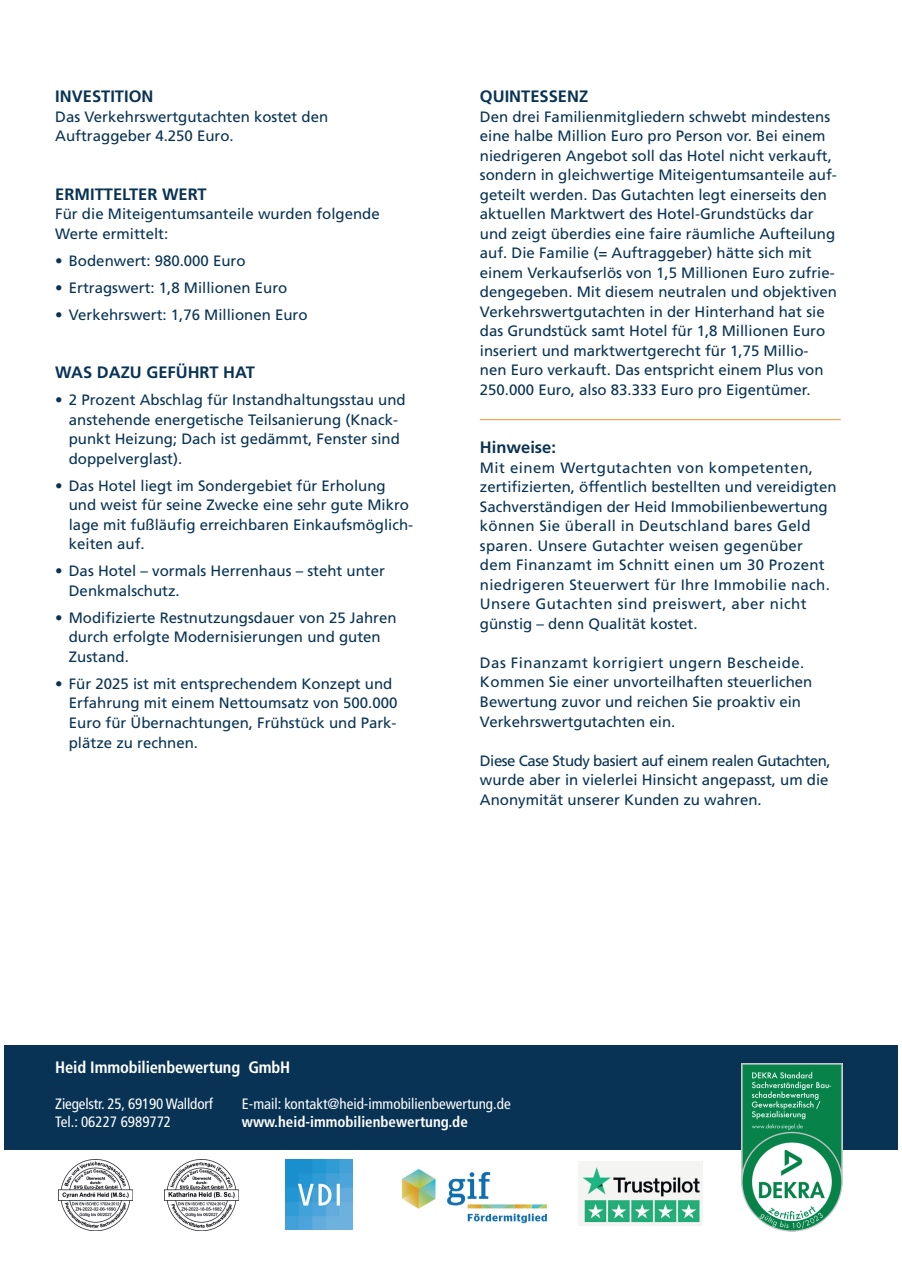
<style>
.page{position:relative;width:902px;height:1272px;background:#fff}
.page>*{position:absolute;margin:0;border:0;box-sizing:border-box;transform-origin:0 0}
.t1{font:700 16.5px "Frutiger";color:#093354}
.t2{font:700 condensed 16.5px "Frutiger";letter-spacing:-.01em;color:#fff}
.t3{font:15px/19.5px "Frutiger";color:#093354}
.t4{font:15px/19.5px "Frutiger";letter-spacing:.02em;color:#093354}
.t5{font:condensed 15px/18px "Frutiger";color:#fff}
.t6{font:700 condensed 15px "Frutiger";color:#fff}
</style>
<div class="page">
<div style="left:4px;top:1045px;width:893px;height:104px;background:#093354"></div>
<hr style="left:480px;top:419px;width:360px;height:1px;background:#f79332">
<img style="left:741px;top:1063px;width:101px;height:168px">
<img style="left:578px;top:1161px;width:124px;height:64px">
<img style="left:58px;top:1159px;width:74px;height:71px">
<img style="left:165px;top:1159px;width:73px;height:71px">
<img style="left:401px;top:1169px;width:147px;height:55px">
<img style="left:285px;top:1159px;width:67px;height:70px">
<p class="t1" style="left:55px;top:87px;width:100px">INVESTITION</p>
<p class="t3" style="left:55px;top:107px;width:274px">Das Verkehrswertgutachten kostet den<br>Auftraggeber 4.250 Euro.</p>
<p class="t1" style="left:55px;top:184px;width:153px">ERMITTELTER WERT</p>
<p class="t3" style="left:55px;top:204px;width:326px">Für die Miteigentumsanteile wurden folgende<br>Werte ermittelt:</p>
<p class="t3" style="left:55px;top:251px;width:192px">• Bodenwert: 980.000 Euro</p>
<p class="t3" style="left:55px;top:278px;width:233px">• Ertragswert: 1,8 Millionen Euro</p>
<p class="t3" style="left:55px;top:305px;width:254px">• Verkehrswert: 1,76 Millionen Euro</p>
<p class="t1" style="left:55px;top:363px;width:201px">WAS DAZU GEFÜHRT HAT</p>
<p class="t3" style="left:69px;top:390px;width:338px;text-indent:-14px">• 2 Prozent Abschlag für Instandhaltungsstau und anstehende energetische Teilsanierung (Knack&shy;punkt Heizung; Dach ist gedämmt, Fenster sind doppelverglast).</p>
<p class="t3" style="left:69px;top:476px;width:346px;text-indent:-14px">• Das Hotel liegt im Sondergebiet für Erholung und weist für seine Zwecke eine sehr gute Mikro lage mit fußläufig erreichbaren Einkaufsmöglich&shy;keiten auf.</p>
<p class="t3" style="left:69px;top:561px;width:317px;text-indent:-14px">• Das Hotel – vormals Herrenhaus – steht unter<br>Denkmalschutz.</p>
<p class="t3" style="left:69px;top:608px;width:329px;text-indent:-14px">• Modifizierte Restnutzungsdauer von 25 Jahren durch erfolgte Modernisierungen und guten<br>Zustand.</p>
<p class="t3" style="left:69px;top:674px;width:330px;text-indent:-14px">• Für 2025 ist mit entsprechendem Konzept und Erfahrung mit einem Nettoumsatz von 500.000<br>Euro für Übernachtungen, Frühstück und Park&shy;plätze zu rechnen.</p>
<p class="t1" style="left:480px;top:87px;width:110px">QUINTESSENZ</p>
<p class="t3" style="left:480px;top:107px;width:358px">Den drei Familienmitgliedern schwebt mindestens eine halbe Million Euro pro Person vor. Bei einem niedrigeren Angebot soll das Hotel nicht verkauft, sondern in gleichwertige Miteigentumsanteile auf&shy;geteilt werden. Das Gutachten legt einerseits den aktuellen Marktwert des Hotel-Grundstücks dar und zeigt überdies eine faire räumliche Aufteilung auf. Die Familie (= Auftraggeber) hätte sich mit einem Verkaufserlös von 1,5 Millionen Euro zufrie&shy;dengegeben. Mit diesem neutralen und objektiven Verkehrswertgutachten in der Hinterhand hat sie das Grundstück samt Hotel für 1,8 Millionen Euro inseriert und marktwertgerecht für 1,75 Millio&shy;nen Euro verkauft. Das entspricht einem Plus von 250.000 Euro, also 83.333 Euro pro Eigentümer.</p>
<p class="t1" style="left:480px;top:438px;width:78px">Hinweise:</p>
<p class="t4" style="left:480px;top:458px;width:358px">Mit einem Wertgutachten von kompetenten, zertifizierten, öffentlich bestellten und vereidigten Sachverständigen der Heid Immobilienbewertung können Sie überall in Deutschland bares Geld sparen. Unsere Gutachter weisen gegenüber dem Finanzamt im Schnitt einen um 30 Prozent niedrigeren Steuerwert für Ihre Immobilie nach.<br>Unsere Gutachten sind preiswert, aber nicht günstig – denn Qualität kostet.</p>
<p class="t3" style="left:480px;top:653px;width:334px">Das Finanzamt korrigiert ungern Bescheide.<br>Kommen Sie einer unvorteilhaften steuerlichen Bewertung zuvor und reichen Sie proaktiv ein Verkehrswertgutachten ein.</p>
<p class="t3" style="left:480px;top:750px;width:352px">Diese Case Study basiert auf einem realen Gutachten, wurde aber in vielerlei Hinsicht angepasst, um die<br>Anonymität unserer Kunden zu wahren.</p>
<p class="t2" style="left:55px;top:1057px;width:236px">Heid Immobilienbewertung GmbH</p>
<p class="t5" style="left:55px;top:1094px;width:159px">Ziegelstr. 25, 69190 Walldorf<br>Tel.: 06227 6989772</p>
<p class="t5" style="left:242px;top:1094px;width:270px">E-mail: kontakt@heid-immobilienbewertung.de</p>
<p class="t6" style="left:242px;top:1112px;width:227px">www.heid-immobilienbewertung.de</p>
</div>
